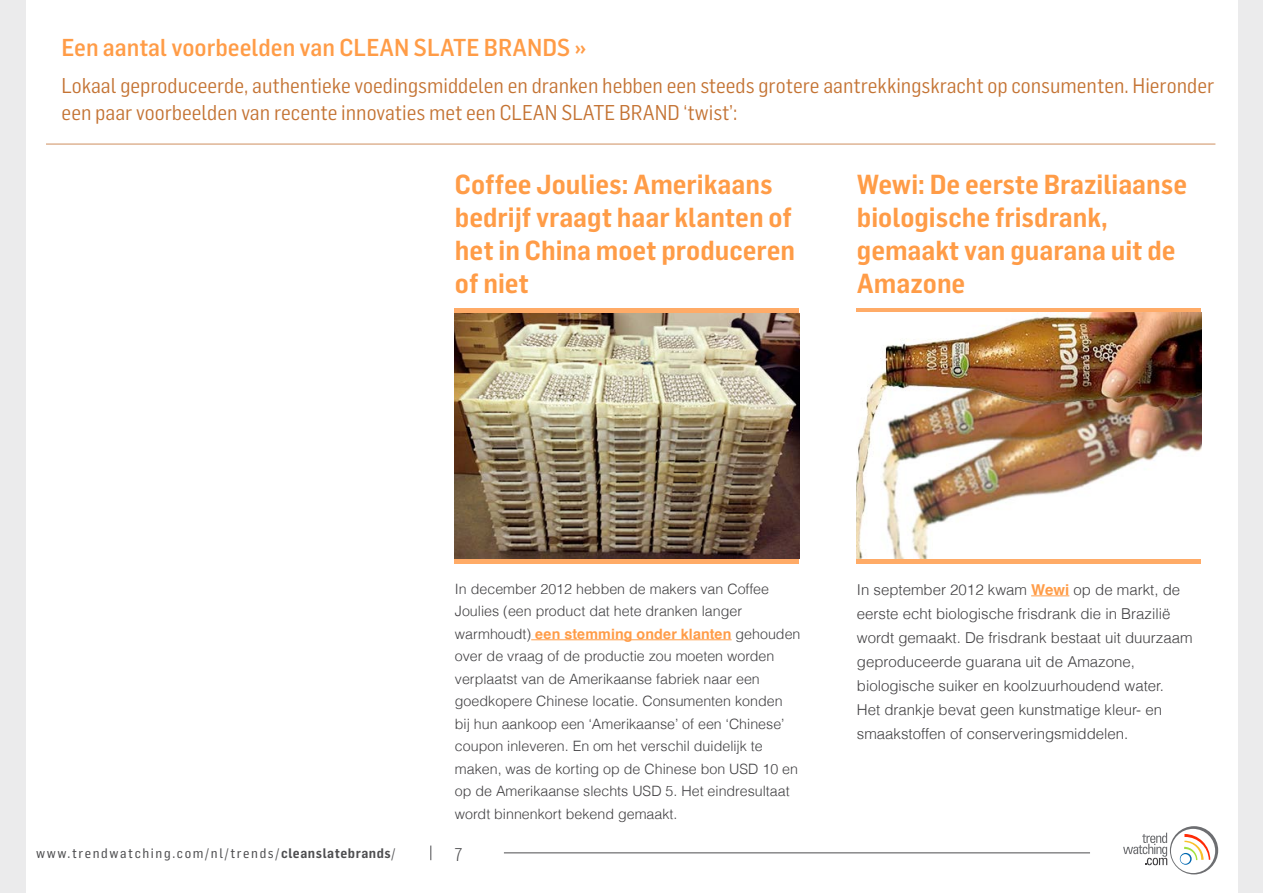
<style>
.page{position:relative;width:1263px;height:893px;background:#ebebec}
.page>*{position:absolute;margin:0;border:0;box-sizing:border-box;transform-origin:0 0}
.t1{font:600 27px/33px "Flama Semicondensed";color:#ff9c47}
.t2{font:500 24px "Flama Semicondensed";color:#ff9c47}
.t3{font:21px/27px "Flama Semicondensed";color:#c47333}
.t4{font:300 18px "Flama Semicondensed";color:#4d4d4f}
.t5{font:300 15px/24px "Helvetica";color:#414042}
.t6{font:300 14.25px/22.5px "Helvetica";color:#414042}
.t7{font:13.5px "Flama Semicondensed Basic";letter-spacing:.12em;color:#4d4d4f}
.s1{font-weight:700;color:#ff9c47}
.s2{font-family:"Flama Semicondensed";font-weight:600}
</style>
<div class="page">
<div style="left:26px;top:0;width:1211px;height:893px;background:#fff"></div>
<svg style="left:1123px;top:826px;width:95px;height:48px"></svg>
<hr style="left:504px;top:852px;width:586px;height:1px;background:#4d4d4f">
<svg style="left:430px;top:845px;width:1px;height:15px"></svg>
<hr style="left:1031px;top:595px;width:38px;height:1px;background:#ff9c47">
<div style="left:856px;top:308px;width:345px;height:5px;background:#ffab67"></div>
<div style="left:856px;top:558px;width:345px;height:6px;background:#ffab67"></div>
<div style="left:455px;top:308px;width:344px;height:6px;background:#ffab67"></div>
<hr style="left:531px;top:639px;width:201px;height:1px;background:#ff9c47">
<div style="left:455px;top:558px;width:344px;height:6px;background:#ffab67"></div>
<img style="left:455px;top:313px;width:344px;height:245px">
<img style="left:856px;top:313px;width:345px;height:245px">
<hr style="left:46px;top:144px;width:1169px;height:1px;background:#d3996f">
<h2 class="t2" style="left:62px;top:31px;width:526px">Een aantal voorbeelden van CLEAN SLATE BRANDS »</h2>
<h3 class="t3" style="left:62px;top:71px;width:1154px">Lokaal geproduceerde, authentieke voedingsmiddelen en dranken hebben een steeds grotere aantrekkingskracht op consumenten. Hieronder een paar voorbeelden van recente innovaties met een CLEAN SLATE BRAND ‘twist’:</h3>
<h1 class="t1" style="left:455px;top:167px;width:342px">Coffee Joulies: Amerikaans bedrijf vraagt haar klanten of het in China moet produceren of niet</h1>
<h1 class="t1" style="left:857px;top:167px;width:332px">Wewi: De eerste Braziliaanse biologische frisdrank, gemaakt van guarana uit de<br>Amazone</h1>
<p class="t6" style="left:455px;top:577px;width:347px">In december 2012 hebben de makers van Coffee Joulies (een product dat hete dranken langer warmhoudt) <span class="s1">een stemming onder klanten</span> gehouden over de vraag of de productie zou moeten worden verplaatst van de Amerikaanse fabriek naar een goedkopere Chinese locatie. Consumenten konden bij hun aankoop een ‘Amerikaanse’ of een ‘Chinese’ coupon inleveren. En om het verschil duidelijk te maken, was de korting op de Chinese bon USD 10 en op de Amerikaanse slechts USD 5. Het eindresultaat wordt binnenkort bekend gemaakt.</p>
<p class="t7" style="left:36px;top:845px;width:361px">www.trendwatching.com/nl/trends/<span class="s2">cleanslatebrands</span>/</p>
<p class="t4" style="left:455px;top:843px;width:10px">7</p>
<p class="t5" style="left:857px;top:577px;width:337px">In september 2012 kwam <span class="s1">Wewi</span> op de markt, de eerste echt biologische frisdrank die in Brazilië wordt gemaakt. De frisdrank bestaat uit duurzaam geproduceerde guarana uit de Amazone, biologische suiker en koolzuurhoudend water.<br>Het drankje bevat geen kunstmatige kleur- en smaakstoffen of conserveringsmiddelen.</p>
</div>
